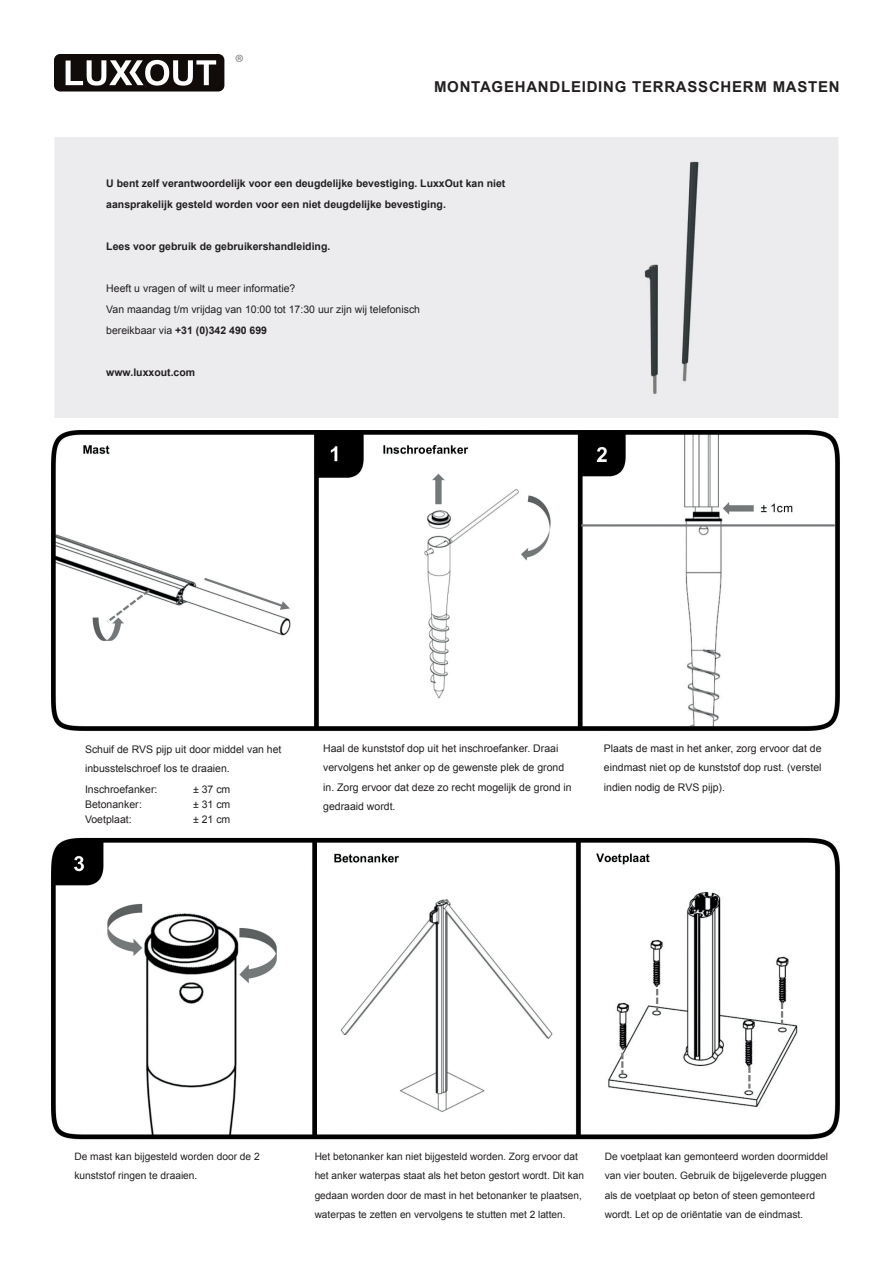
<style>
.page{position:relative;width:893px;height:1263px;background:#fff}
.page>*{position:absolute;margin:0;border:0;box-sizing:border-box;transform-origin:0 0}
.t1{font:19.8px "Koz Go Pr 6 N";color:#888281}
.t2{font:700 15px "Arial";letter-spacing:.05em;color:#231f20}
.t3{font:10.5px/19.5px "Arial";color:#231f20}
.t4{font:700 10.5px/21px "Arial";color:#231f20}
.t5{font:10.2px/19.5px "Arial";color:#231f20}
.s1{font-weight:700}
</style>
<div class="page">
<svg style="left:54px;top:54px;width:170px;height:37px"></svg>
<div style="left:54px;top:136px;width:785px;height:282px;background:#ececee"></div>
<img style="left:51px;top:430px;width:789px;height:301px">
<img style="left:644px;top:161px;width:55px;height:234px">
<img style="left:51px;top:837px;width:789px;height:303px">
<h1 class="t1" style="left:235px;top:51px;width:11px">®</h1>
<h2 class="t2" style="left:434px;top:76px;width:407px">MONTAGEHANDLEIDING TERRASSCHERM MASTEN</h2>
<p class="t4" style="left:106px;top:173px;width:401px">U bent zelf verantwoordelijk voor een deugdelijke bevestiging. LuxxOut kan niet aansprakelijk gesteld worden voor een niet deugdelijke bevestiging.</p>
<p class="t4" style="left:106px;top:236px;width:226px">Lees voor gebruik de gebruikershandleiding.</p>
<p class="t3" style="left:106px;top:278px;width:315px;line-height:21px">Heeft u vragen of wilt u meer informatie?<br>Van maandag t/m vrijdag van 10:00 tot 17:30 uur zijn wij telefonisch bereikbaar via <span class="s1">+31 (0)342 490 699</span></p>
<p class="t4" style="left:106px;top:362px;width:90px">www.luxxout.com</p>
<p class="t3" style="left:85px;top:739px;width:198px">Schuif de RVS pijp uit door middel van het inbusstelschroef los te draaien.</p>
<p class="t3" style="left:85px;top:780px;width:74px">Inschroefanker:</p>
<p class="t3" style="left:193px;top:780px;width:39px">± 37 cm</p>
<p class="t3" style="left:85px;top:795px;width:58px">Betonanker :</p>
<p class="t3" style="left:193px;top:795px;width:39px">± 31 cm</p>
<p class="t3" style="left:85px;top:810px;width:48px">Voetplaat:</p>
<p class="t3" style="left:193px;top:810px;width:39px">± 21 cm</p>
<p class="t3" style="left:323px;top:738px;width:250px">Haal de kunststof dop uit het inschroefanker. Draai vervolgens het anker op de gewenste plek de grond in. Zorg ervoor dat deze zo recht mogelijk de grond in gedraaid wordt.</p>
<p class="t3" style="left:604px;top:738px;width:219px;text-align:justify">Plaats de mast in het anker, zorg ervoor dat de eindmast niet op de kunststof dop rust. (verstel indien nodig de RVS pijp).</p>
<p class="t5" style="left:74px;top:1146px;width:187px">De mast kan bijgesteld worden door de 2 kunststof ringen te draaien.</p>
<p class="t5" style="left:315px;top:1146px;width:271px">Het betonanker kan niet bijgesteld worden. Zorg ervoor dat het anker waterpas staat als het beton gestort wordt. Dit kan gedaan worden door de mast in het betonanker te plaatsen, waterpas te zetten en vervolgens te stutten met 2 latten.</p>
<p class="t5" style="left:605px;top:1146px;width:225px">De voetplaat kan gemonteerd worden doormiddel van vier bouten. Gebruik de bijgeleverde pluggen als de voetplaat op beton of steen gemonteerd wordt. Let op de oriëntatie van de eindmast.</p>
</div>
